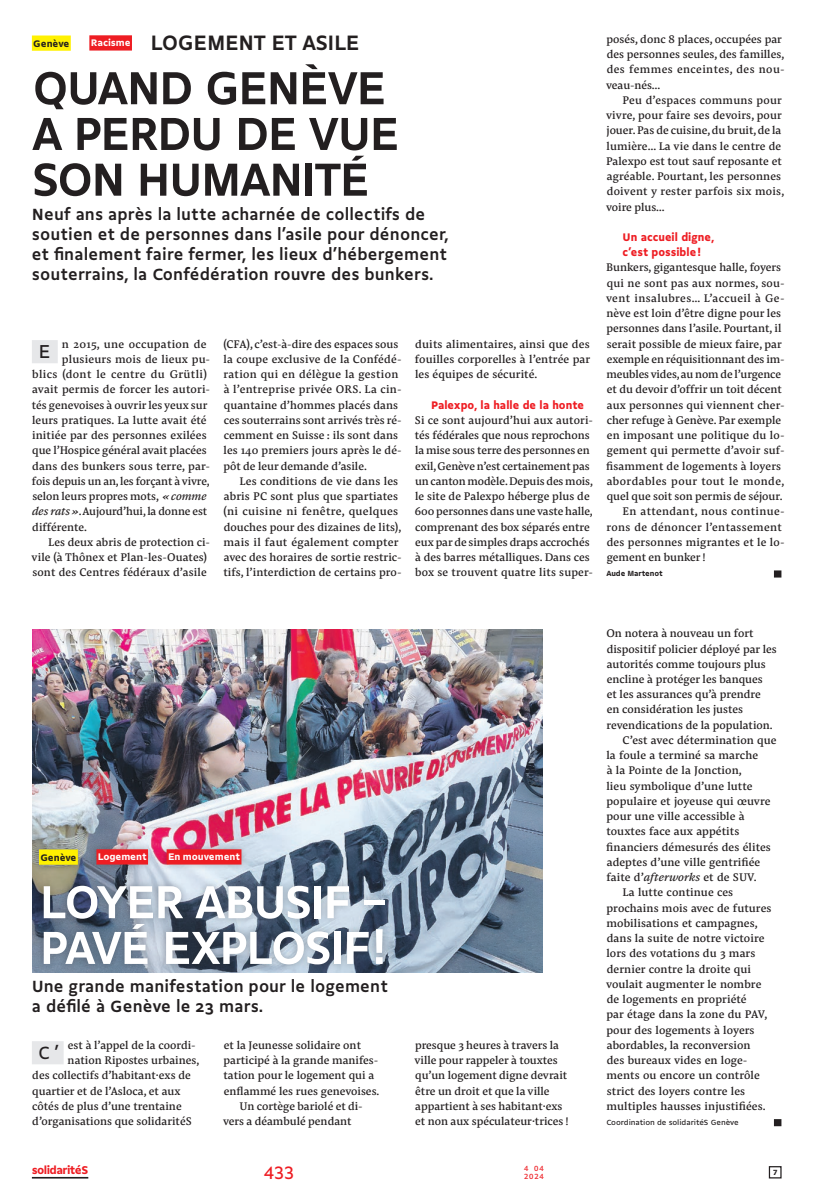
<style>
.page{position:relative;width:833px;height:1198px;background:#fff}
.page>*{position:absolute;margin:0;border:0;box-sizing:border-box;transform-origin:0 0}
.Titre_40{font:700 50px/45.8px "Gemeli";letter-spacing:-.05em;color:#231f20}
.Titre_40-2{font:700 50px/45.8px "Gemeli";letter-spacing:-.05em;color:#fff}
.Rubrique{font:700 22.5px "Gemeli";letter-spacing:-.02em;color:#231f20}
.Texte_100_lettrine{font:20.12px "Gemeli";color:#231f20}
.t1{font:19.38px "Gemeli";color:#ee1d23}
.Texte_drap_100_lettrine{font:19.12px "Gemeli";color:#231f20}
.Chapeau{font:700 17.5px/20.2px "Gemeli";letter-spacing:.005em;color:#231f20}
.Intertitres{font:900 11.88px/15.2px "Gemeli";color:#ee1d23}
.t2{font:700 11.88px "Gemeli Micro";letter-spacing:-.05em;color:#ee1d23}
.Texte_90{font:11.5px/15.2px "Pensum Pro";letter-spacing:.005em;color:#231f20}
.Texte_drapeau_110{font:11.5px/15.2px "Pensum Pro";letter-spacing:.005em;color:#231f20}
.Texte_100_lettrine-2{font:11.5px "Pensum Pro";letter-spacing:.005em;color:#231f20}
.Texte_110{font:11.5px/15.2px "Pensum Pro";letter-spacing:.005em;color:#231f20}
.Texte_drap_100_lettrine-2{font:11.5px/15.2px "Pensum Pro";color:#231f20}
.Texte_drapeau_90{font:11.5px/15.2px "Pensum Pro";color:#231f20}
.Texte_drapeau_100{font:11.5px/15.2px "Pensum Pro";color:#231f20}
.Texte_90-2{font:11.5px/15.2px "Pensum Pro";letter-spacing:.03em;color:#231f20}
.Texte_100_lettrine-3{font:11.5px "Pensum Pro";letter-spacing:.025em;color:#231f20}
.Rubrique-2{font:700 10px "Gemeli Micro";letter-spacing:-.01em;color:#fff}
.Rubrique-3{font:700 10px "Gemeli Micro";letter-spacing:-.01em;color:#231f20}
.Signature_1_ligne{font:7.75px "Gemeli Micro";letter-spacing:-.01em;color:#231f20}
.Signature_auteur_seul{font:700 7.75px "Gemeli Micro";letter-spacing:-.01em;color:#231f20}
.t3{font:7.75px/7.5px "Gemeli Micro";letter-spacing:.09em;color:#ee1d23}
.s1{font-style:italic}
</style>
<div class="page">
<div style="left:769px;top:1166px;width:12px;height:12px;border:1px solid #231f20"></div>
<hr style="left:32px;top:1177px;width:56px;height:1px;background:#231f20">
<div style="left:32px;top:1041px;width:32px;height:23px;background:#e6e7e9"></div>
<div style="left:774px;top:1119px;width:7px;height:7px;background:#231f20"></div>
<img style="left:33px;top:630px;width:509px;height:342px">
<div style="left:32px;top:340px;width:26px;height:23px;background:#e6e7e9"></div>
<div style="left:774px;top:570px;width:7px;height:7px;background:#231f20"></div>
<div style="left:32px;top:36px;width:39px;height:15px;background:#fff101"></div>
<div style="left:89px;top:35px;width:43px;height:16px;background:#ee1d23"></div>
<div style="left:31px;top:842px;width:360px;height:130px;background:#231f20;opacity:.3"></div>
<div style="left:39px;top:849px;width:39px;height:15px;background:#fff101"></div>
<div style="left:96px;top:849px;width:52px;height:15px;background:#ee1d23"></div>
<div style="left:167px;top:849px;width:74px;height:15px;background:#ee1d23"></div>
<p class="Rubrique-3" style="left:33px;top:36px;width:38px">Genève</p>
<p class="Rubrique-2" style="left:91px;top:36px;width:41px">Racisme</p>
<p class="Rubrique" style="left:151px;top:27px;width:211px">LOGEMENT ET ASILE</p>
<p class="Titre_40" style="left:32px;top:62px;width:369px">QUAND GENÈVE<br>A PERDU DE VUE<br>SON HUMANITÉ</p>
<p class="Chapeau" style="left:32px;top:203px;width:418px">Neuf ans après la lutte acharnée de collectifs de soutien et de personnes dans l’asile pour dénoncer, et finalement faire fermer, les lieux d’hébergement souterrains, la Confédération rouvre des bunkers.</p>
<p class="Texte_100_lettrine-2" style="left:62px;top:336px;width:146px">n 2015, une occupation de</p>
<p class="Texte_100_lettrine-2" style="left:62px;top:351px;width:150px">plusieurs mois de lieux pu-</p>
<p class="Texte_100_lettrine-3" style="left:32px;top:366px;width:176px">blics (dont le centre du Grütli)</p>
<p class="Texte_100_lettrine-2" style="left:32px;top:381px;width:179px">avait permis de forcer les autori-</p>
<p class="Texte_100_lettrine-2" style="left:32px;top:397px;width:177px">tés genevoises à ouvrir les yeux sur</p>
<p class="Texte_100_lettrine-2" style="left:32px;top:412px;width:176px">leurs pratiques. La lutte avait été</p>
<p class="Texte_100_lettrine-2" style="left:32px;top:427px;width:176px">initiée par des personnes exilées</p>
<p class="Texte_100_lettrine-2" style="left:32px;top:442px;width:176px">que l’Hospice général avait placées</p>
<p class="Texte_100_lettrine-2" style="left:32px;top:457px;width:179px">dans des bunkers sous terre, par-</p>
<p class="Texte_100_lettrine-2" style="left:32px;top:473px;width:179px">fois depuis un an, les forçant à vivre,</p>
<p class="Texte_100_lettrine-2" style="left:32px;top:488px;width:176px">selon leurs propres mots, <span class="s1">« comme</span></p>
<p class="Texte_100_lettrine-2" style="left:32px;top:503px;width:176px"><span class="s1">des rats »</span>. Aujourd’hui, la donne est</p>
<p class="Texte_100_lettrine-2" style="left:32px;top:518px;width:56px">différente.</p>
<p class="Texte_90" style="left:32px;top:534px;width:180px;text-indent:17px">Les deux abris de protection ci&shy;vile (à Thônex et Plan-les-Ouates) sont des Centres fédéraux d’asile</p>
<p class="Texte_100_lettrine" style="left:39px;top:337px;width:14px">E</p>
<p class="Texte_90" style="left:223px;top:336px;width:180px">(CFA), c’est-à-dire des espaces sous la coupe exclusive de la Confédé&shy;ration qui en délègue la gestion à l’entreprise privée ORS. La cin&shy;quantaine d’hommes placés dans ces souterrains sont arrivés très ré&shy;cemment en Suisse : ils sont dans les 140 premiers jours après le dé&shy;pôt de leur demande d’asile.</p>
<p class="Texte_110" style="left:223px;top:473px;width:180px;text-indent:16px">Les conditions de vie dans les abris PC sont plus que spartiates (ni cuisine ni fenêtre, quelques douches pour des dizaines de lits), mais il faut également compter avec des horaires de sortie restric&shy;tifs, l’interdiction de certains pro-</p>
<p class="Texte_110" style="left:415px;top:336px;width:177px;text-align:justify">duits alimentaires, ainsi que des fouilles corporelles à l’entrée par les équipes de sécurité.</p>
<p class="Intertitres" style="left:431px;top:396px;width:155px">Palexpo, la halle de la honte</p>
<p class="Texte_90" style="left:415px;top:412px;width:180px">Si ce sont aujourd’hui aux autori&shy;tés fédérales que nous reprochons la mise sous terre des personnes en exil, Genève n’est certainement pas un canton modèle. Depuis des mois, le site de Palexpo héberge plus de 600 personnes dans une vaste halle, comprenant des box séparés entre eux par de simples draps accrochés à des barres métalliques. Dans ces box se trouvent quatre lits super-</p>
<p class="Texte_90" style="left:606px;top:31px;width:180px">posés, donc 8 places, occupées par des personnes seules, des familles, des femmes enceintes, des nou&shy;veau-nés…</p>
<p class="Texte_90" style="left:606px;top:92px;width:180px;text-indent:17px">Peu d’espaces communs pour vivre, pour faire ses devoirs, pour jouer. Pas de cuisine, du bruit, de la lumière… La vie dans le centre de<br>Palexpo est tout sauf reposante et agréable. Pourtant, les personnes doivent y rester parfois six mois, voire plus…</p>
<p class="Intertitres" style="left:622px;top:229px;width:93px">Un accueil digne, c’est possible !</p>
<p class="Texte_90" style="left:606px;top:260px;width:180px">Bunkers, gigantesque halle, foyers qui ne sont pas aux normes, sou&shy;vent insalubres… L’accueil à Ge&shy;nève est loin d’être digne pour les personnes dans l’asile. Pourtant, il serait possible de mieux faire, par exemple en réquisitionnant des im&shy;meubles vides, au nom de l’urgence et du devoir d’offrir un toit décent aux personnes qui viennent cher&shy;cher refuge à Genève. Par exemple en imposant une politique du lo&shy;gement qui permette d’avoir suf&shy;fisamment de logements à loyers abordables pour tout le monde, quel que soit son permis de séjour.</p>
<p class="Texte_90-2" style="left:606px;top:504px;width:180px;text-indent:16px">En attendant, nous continue&shy;rons de dénoncer l’entassement des personnes migrantes et le lo&shy;gement en bunker !</p>
<p class="Signature_auteur_seul" style="left:606px;top:568px;width:58px">Aude Martenot</p>
<p class="Rubrique-3" style="left:40px;top:850px;width:38px">Genève</p>
<p class="Rubrique-2" style="left:98px;top:850px;width:50px">Logement</p>
<p class="Rubrique-2" style="left:168px;top:850px;width:74px">En mouvement</p>
<p class="Titre_40-2" style="left:39px;top:875px;width:349px">LOYER ABUSIF –<br>PAVÉ EXPLOSIF !</p>
<p class="Chapeau" style="left:32px;top:975px;width:357px">Une grande manifestation pour le logement a défilé à Genève le 23 mars.</p>
<p class="Texte_drap_100_lettrine" style="left:38px;top:1039px;width:22px">C’</p>
<p class="Texte_drap_100_lettrine-2" style="left:68px;top:1037px;width:129px">est à l’appel de la coordi-</p>
<p class="Texte_drap_100_lettrine-2" style="left:68px;top:1052px;width:133px">nation Ripostes urbaines,</p>
<p class="Texte_drap_100_lettrine-2" style="left:32px;top:1067px;width:160px">des collectifs d’habitant·exs de</p>
<p class="Texte_drap_100_lettrine-2" style="left:32px;top:1083px;width:150px">quartier et de l’Asloca, et aux</p>
<p class="Texte_drap_100_lettrine-2" style="left:32px;top:1098px;width:151px">côtés de plus d’une trentaine</p>
<p class="Texte_drap_100_lettrine-2" style="left:32px;top:1113px;width:161px">d’organisations que solidaritéS</p>
<p class="Texte_drap_100_lettrine-2" style="left:223px;top:1037px;width:157px">et la Jeunesse solidaire ont participé à la grande manifes&shy;tation pour le logement qui a enflammé les rues genevoises.</p>
<p class="Texte_drapeau_90" style="left:223px;top:1098px;width:141px;text-indent:17px">Un cortège bariolé et di&shy;vers a déambulé pendant</p>
<p class="Texte_drapeau_90" style="left:414px;top:1037px;width:155px">presque 3 heures à travers la ville pour rappeler à touxtes qu’un logement digne devrait être un droit et que la ville appartient à ses habitant·exs et non aux spéculateur·trices !</p>
<p class="Texte_drapeau_100" style="left:606px;top:625px;width:172px">On notera à nouveau un fort dispositif policier déployé par les autorités comme toujours plus encline à protéger les banques<br>et les assurances qu’à prendre<br>en considération les justes revendications de la population.</p>
<p class="Texte_drapeau_110" style="left:606px;top:732px;width:172px;text-indent:16px">C’est avec détermination que la foule a terminé sa marche<br>à la Pointe de la Jonction,<br>lieu symbolique d’une lutte populaire et joyeuse qui œuvre pour une ville accessible à touxtes face aux appétits financiers démesurés des élites adeptes d’une ville gentrifiée faite d’<span class="s1">afterworks</span> et de SUV.</p>
<p class="Texte_drapeau_110" style="left:606px;top:884px;width:167px;text-indent:17px">La lutte continue ces prochains mois avec de futures mobilisations et campagnes, dans la suite de notre victoire lors des votations du 3 mars dernier contre la droite qui voulait augmenter le nombre de logements en propriété<br>par étage dans la zone du PAV, pour des logements à loyers abordables, la reconversion<br>des bureaux vides en loge&shy;ments ou encore un contrôle strict des loyers contre les multiples hausses injustifiées.</p>
<p class="Signature_1_ligne" style="left:606px;top:1117px;width:134px">Coordination de solidaritéS Genève</p>
<p class="t2" style="left:32px;top:1161px;width:58px">solidaritéS</p>
<h3 class="t1" style="left:264px;top:1158px;width:32px">433</h3>
<p class="Signature_auteur_seul" style="left:773px;top:1167px;width:6px">7</p>
<p class="t3" style="left:524px;top:1164px;width:21px">4 04<br>2024</p>
</div>
